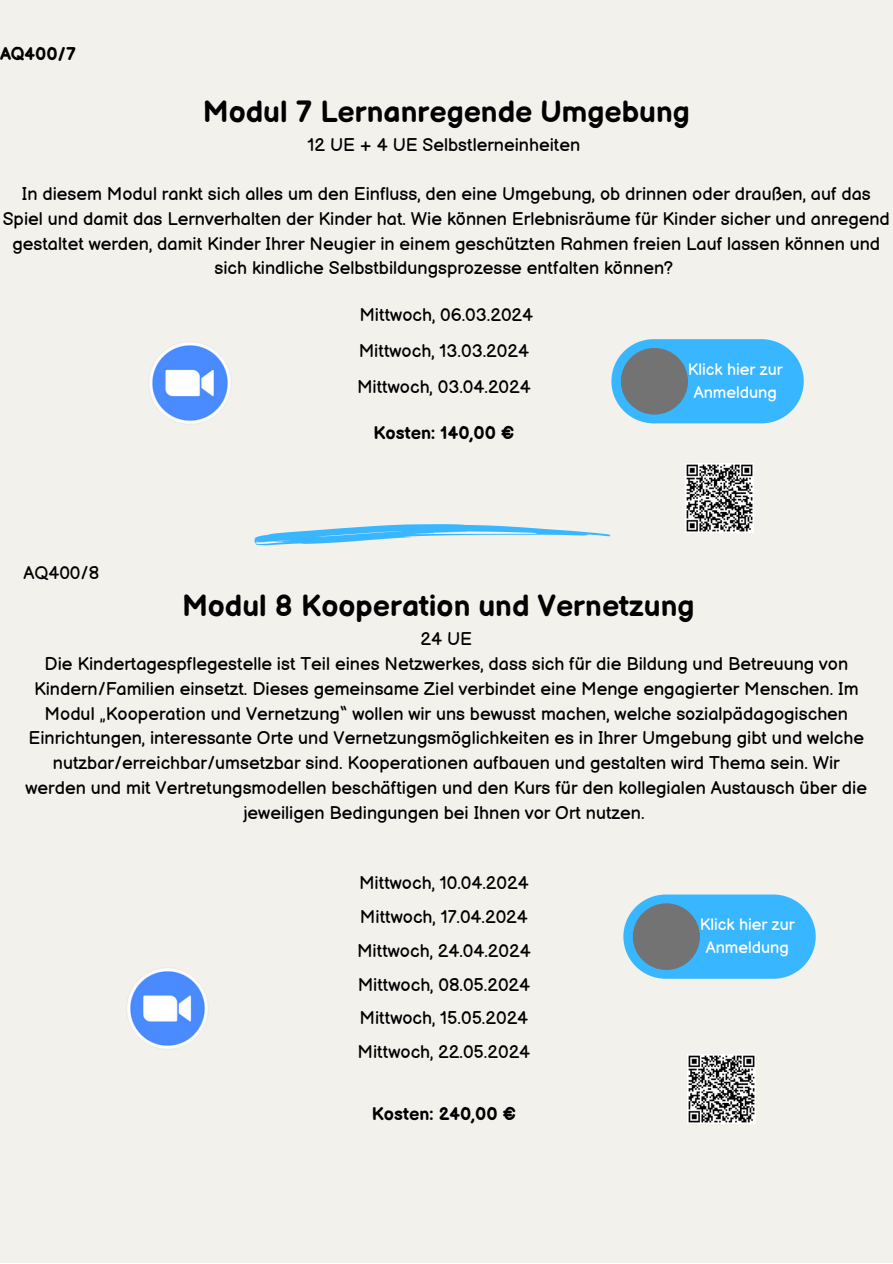
<style>
.page{position:relative;width:893px;height:1264px;background:#fff}
.page>*{position:absolute;margin:0;border:0;box-sizing:border-box;transform-origin:0 0}
.t1{font:700 30px "Balsamiq Sans";color:#000}
.t2{font:18px/24.8px "Balsamiq Sans";color:#000;text-align:center}
.t3{font:700 18px "Balsamiq Sans";color:#000}
.t4{font:16.35px/22.6px "Balsamiq Sans";color:#fff;text-align:center}
</style>
<div class="page">
<div style="left:0;top:0;width:892px;height:1262px;background:#f2f1ec"></div>
<svg style="left:254px;top:524px;width:357px;height:21px"></svg>
<div style="left:611px;top:339px;width:192px;height:84px;background:#38b6ff;border-radius:42px"></div>
<div style="left:620px;top:348px;width:68px;height:66px;background:#737373;border-radius:50%"></div>
<div style="left:623px;top:894px;width:192px;height:84px;background:#38b6ff;border-radius:42px"></div>
<div style="left:632px;top:903px;width:68px;height:66px;background:#737373;border-radius:50%"></div>
<img style="left:149px;top:342px;width:82px;height:82px">
<img style="left:127px;top:968px;width:81px;height:81px">
<img style="left:685px;top:464px;width:68px;height:68px">
<img style="left:687px;top:1054px;width:68px;height:69px">
<p class="t3" style="left:0;top:43px;width:78px">AQ400/7</p>
<h1 class="t1" style="left:203px;top:94px;width:488px">Modul 7 Lernanregende Umgebung</h1>
<p class="t2" style="left:307px;top:133px;width:274px">12 UE + 4 UE Selbstlerneinheiten</p>
<p class="t2" style="left:3px;top:182px;width:888px">In diesem Modul rankt sich alles um den Einfluss, den eine Umgebung, ob drinnen oder draußen, auf das Spiel und damit das Lernverhalten der Kinder hat. Wie können Erlebnisräume für Kinder sicher und anregend gestaltet werden, damit Kinder Ihrer Neugier in einem geschützten Rahmen freien Lauf lassen können und sich kindliche Selbstbildungsprozesse entfalten können?</p>
<p class="t2" style="left:357px;top:297px;width:178px;line-height:36px;text-align:left">Mittwoch, 06.03.2024<br>Mittwoch, 13.03.2024<br>Mittwoch, 03.04.2024</p>
<p class="t3" style="left:373px;top:422px;width:143px">Kosten: 140,00 €</p>
<p class="t4" style="left:687px;top:359px;width:96px">Klick hier zur<br>Anmeldung</p>
<p class="t2" style="left:23px;top:561px;width:77px">AQ400/8</p>
<h1 class="t1" style="left:182px;top:589px;width:514px">Modul 8 Kooperation und Vernetzung</h1>
<p class="t2" style="left:26px;top:627px;width:843px">24 UE<br>Die Kindertagespflegestelle ist Teil eines Netzwerkes, dass sich für die Bildung und Betreuung von Kindern/Familien einsetzt. Dieses gemeinsame Ziel verbindet eine Menge engagierter Menschen. Im Modul „Kooperation und Vernetzung“ wollen wir uns bewusst machen, welche sozialpädagogischen Einrichtungen, interessante Orte und Vernetzungsmöglichkeiten es in Ihrer Umgebung gibt und welche nutzbar/erreichbar/umsetzbar sind. Kooperationen aufbauen und gestalten wird Thema sein. Wir werden und mit Vertretungsmodellen beschäftigen und den Kurs für den kollegialen Austausch über die jeweiligen Bedingungen bei Ihnen vor Ort nutzen.</p>
<p class="t2" style="left:357px;top:867px;width:175px;line-height:33.8px;text-align:left">Mittwoch, 10.04.2024<br>Mittwoch, 17.04.2024<br>Mittwoch, 24.04.2024<br>Mittwoch, 08.05.2024<br>Mittwoch, 15.05.2024<br>Mittwoch, 22.05.2024</p>
<p class="t3" style="left:372px;top:1103px;width:146px">Kosten: 240,00 €</p>
<p class="t4" style="left:699px;top:914px;width:96px">Klick hier zur<br>Anmeldung</p>
</div>
